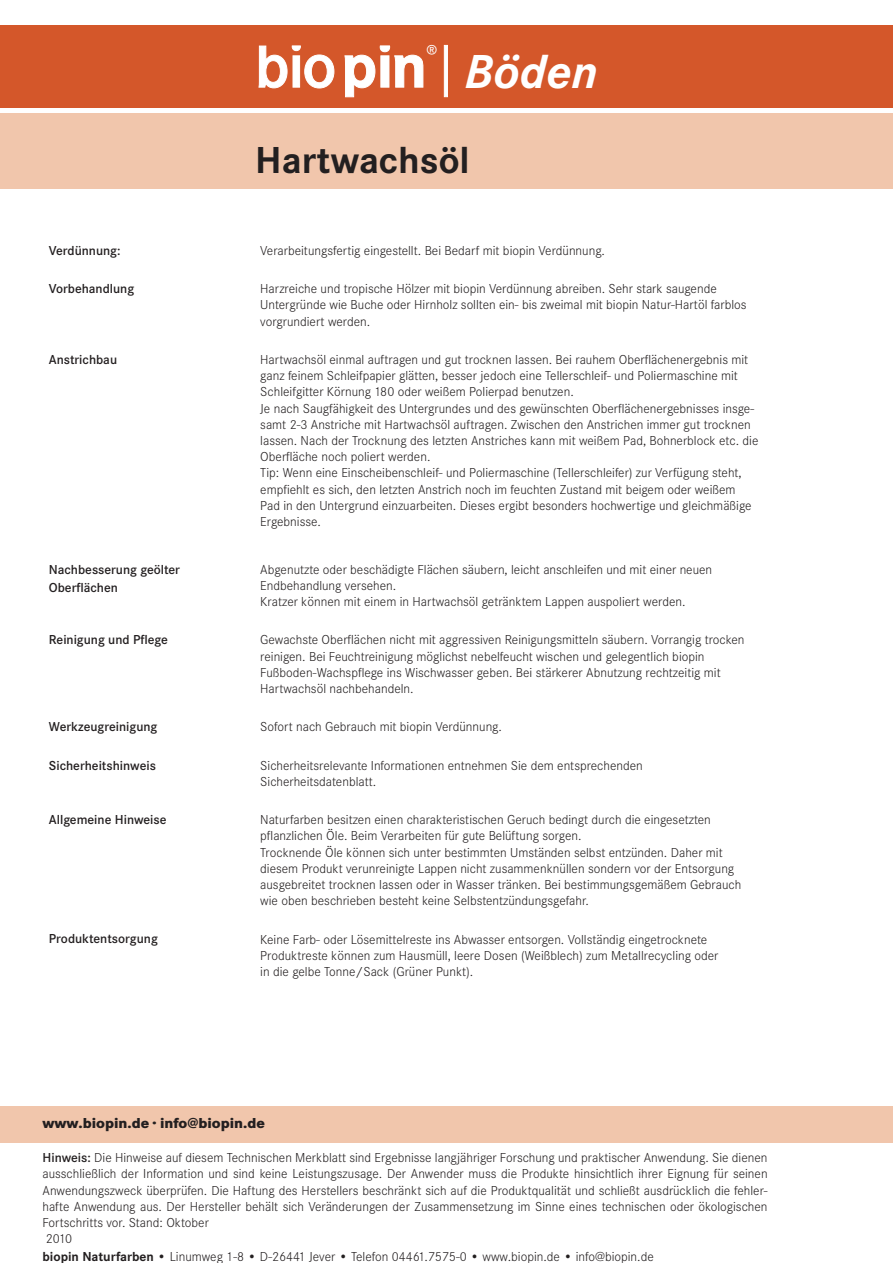
<style>
.page{position:relative;width:893px;height:1263px;background:#fff}
.page>*{position:absolute;margin:0;border:0;box-sizing:border-box;transform-origin:0 0}
.t1{font:italic 700 49.5px "Corporate S";color:#fff}
.t2{font:700 39px "Corporate S";color:#231f20}
.t3{font:25.65px "Corporate S";color:#fff}
.t4{font:800 15px "Corporate S";color:#231f20}
.t5{font:300 13.5px/16.2px "Corporate S";color:#231f20}
.t6{font:600 13.5px/18px "Corporate S";color:#231f20}
.s1{font-weight:600}
.s2{font-weight:700}
</style>
<div class="page">
<div style="left:0;top:26px;width:893px;height:82px;background:#d4572a"></div>
<div style="left:0;top:1107px;width:893px;height:36px;background:#f1c6ac"></div>
<div style="left:0;top:113px;width:893px;height:75px;background:#f1c6ac"></div>
<svg style="left:259px;top:46px;width:75px;height:42px"></svg>
<svg style="left:345px;top:46px;width:78px;height:51px"></svg>
<div style="left:444px;top:45px;width:4px;height:52px;background:#fff;border:1px solid #fff"></div>
<p class="t3" style="left:425px;top:42px;width:14px">®</p>
<p class="t1" style="left:464px;top:42px;width:135px">Böden</p>
<p class="t2" style="left:255px;top:137px;width:216px">Hartwachsöl</p>
<p class="t6" style="left:49px;top:241px;width:73px">Verdünnung:</p>
<p class="t5" style="left:260px;top:243px;width:346px">Verarbeitungsfertig eingestellt. Bei Bedarf mit biopin Verdünnung.</p>
<p class="t6" style="left:49px;top:280px;width:87px">Vorbehandlung</p>
<p class="t5" style="left:260px;top:281px;width:488px">Harzreiche und tropische Hölzer mit biopin Verdünnung abreiben. Sehr stark saugende<br>Untergründe wie Buche oder Hirnholz sollten ein- bis zweimal mit biopin Natur-Hartöl farblos vorgrundiert werden.</p>
<p class="t6" style="left:49px;top:351px;width:70px">Anstrichbau</p>
<p class="t5" style="left:260px;top:352px;width:489px">Hartwachsöl einmal auftragen und gut trocknen lassen. Bei rauhem Oberflächenergebnis mit ganz feinem Schleifpapier glätten, besser jedoch eine Tellerschleif- und Poliermaschine mit<br>Schleifgitter Körnung 180 oder weißem Polierpad benutzen.</p>
<p class="t5" style="left:260px;top:400px;width:500px">Je nach Saugfähigkeit des Untergrundes und des gewünschten Oberflächenergebnisses insge&shy;samt 2-3 Anstriche mit Hartwachsöl auftragen. Zwischen den Anstrichen immer gut trocknen lassen. Nach der Trocknung des letzten Anstriches kann mit weißem Pad, Bohnerblock etc. die Oberfläche noch poliert werden.</p>
<p class="t5" style="left:260px;top:465px;width:493px">Tip: Wenn eine Einscheibenschleif- und Poliermaschine (Tellerschleifer) zur Verfügung steht, empfiehlt es sich, den letzten Anstrich noch im feuchten Zustand mit beigem oder weißem Pad in den Untergrund einzuarbeiten. Dieses ergibt besonders hochwertige und gleichmäßige Ergebnisse.</p>
<p class="t6" style="left:49px;top:560px;width:133px">Nachbesserung geölter<br>Oberflächen</p>
<p class="t5" style="left:260px;top:561px;width:453px">Abgenutzte oder beschädigte Flächen säubern, leicht anschleifen und mit einer neuen<br>Endbehandlung versehen.</p>
<p class="t5" style="left:260px;top:594px;width:427px">Kratzer können mit einem in Hartwachsöl getränktem Lappen auspoliert werden.</p>
<p class="t6" style="left:49px;top:631px;width:121px">Reinigung und Pflege</p>
<p class="t5" style="left:260px;top:632px;width:486px">Gewachste Oberflächen nicht mit aggressiven Reinigungsmitteln säubern. Vorrangig trocken reinigen. Bei Feuchtreinigung möglichst nebelfeucht wischen und gelegentlich biopin Fußboden-Wachspflege ins Wischwasser geben. Bei stärkerer Abnutzung rechtzeitig mit Hartwachsöl nachbehandeln.</p>
<p class="t6" style="left:49px;top:718px;width:110px">Werkzeugreinigung</p>
<p class="t5" style="left:260px;top:719px;width:243px">Sofort nach Gebrauch mit biopin Verdünnung.</p>
<p class="t6" style="left:49px;top:756px;width:109px">Sicherheitshinweis</p>
<p class="t5" style="left:260px;top:757px;width:384px">Sicherheitsrelevante Informationen entnehmen Sie dem entsprechenden<br>Sicherheitsdatenblatt.</p>
<p class="t6" style="left:49px;top:811px;width:119px">Allgemeine Hinweise</p>
<p class="t5" style="left:260px;top:812px;width:452px">Naturfarben besitzen einen charakteristischen Geruch bedingt durch die eingesetzten</p>
<p class="t5" style="left:260px;top:828px;width:323px">pflanzlichen Öle. Beim Verarbeiten für gute Belüftung sorgen.</p>
<p class="t5" style="left:260px;top:844px;width:482px">Trocknende Öle können sich unter bestimmten Umständen selbst entzünden. Daher mit diesem Produkt verunreinigte Lappen nicht zusammenknüllen sondern vor der Entsorgung ausgebreitet trocknen lassen oder in Wasser tränken. Bei bestimmungsgemäßem Gebrauch wie oben beschrieben besteht keine Selbstentzündungsgefahr.</p>
<p class="t6" style="left:49px;top:930px;width:110px">Produktentsorgung</p>
<p class="t5" style="left:260px;top:931px;width:449px">Keine Farb- oder Lösemittelreste ins Abwasser entsorgen. Vollständig eingetrocknete</p>
<p class="t5" style="left:260px;top:947px;width:460px">Produktreste können zum Hausmüll, leere Dosen (Weißblech) zum Metallrecycling oder</p>
<p class="t5" style="left:260px;top:963px;width:215px">in die gelbe Tonne/Sack (Grüner Punkt).</p>
<p class="t4" style="left:43px;top:1113px;width:224px">www.biopin.de · info@biopin.de</p>
<p class="t5" style="left:43px;top:1150px;width:727px"><span class="s1">Hinweis:</span> Die Hinweise auf diesem Technischen Merkblatt sind Ergebnisse langjähriger Forschung und praktischer Anwendung. Sie dienen ausschließlich der Information und sind keine Leistungszusage. Der Anwender muss die Produkte hinsichtlich ihrer Eignung für seinen Anwendungszweck überprüfen. Die Haftung des Herstellers beschränkt sich auf die Produktqualität und schließt ausdrücklich die fehler&shy;hafte Anwendung aus. Der Hersteller behält sich Veränderungen der Zusammensetzung im Sinne eines technischen oder ökologischen Fortschritts vor. Stand: Oktober<br>2010</p>
<p class="t5" style="left:43px;top:1249px;width:613px"><span class="s2">biopin Naturfarben</span> • Linumweg 1-8 • D-26441 Jever • Telefon 04461.7575-0 • www.biopin.de • info@biopin.de</p>
</div>
